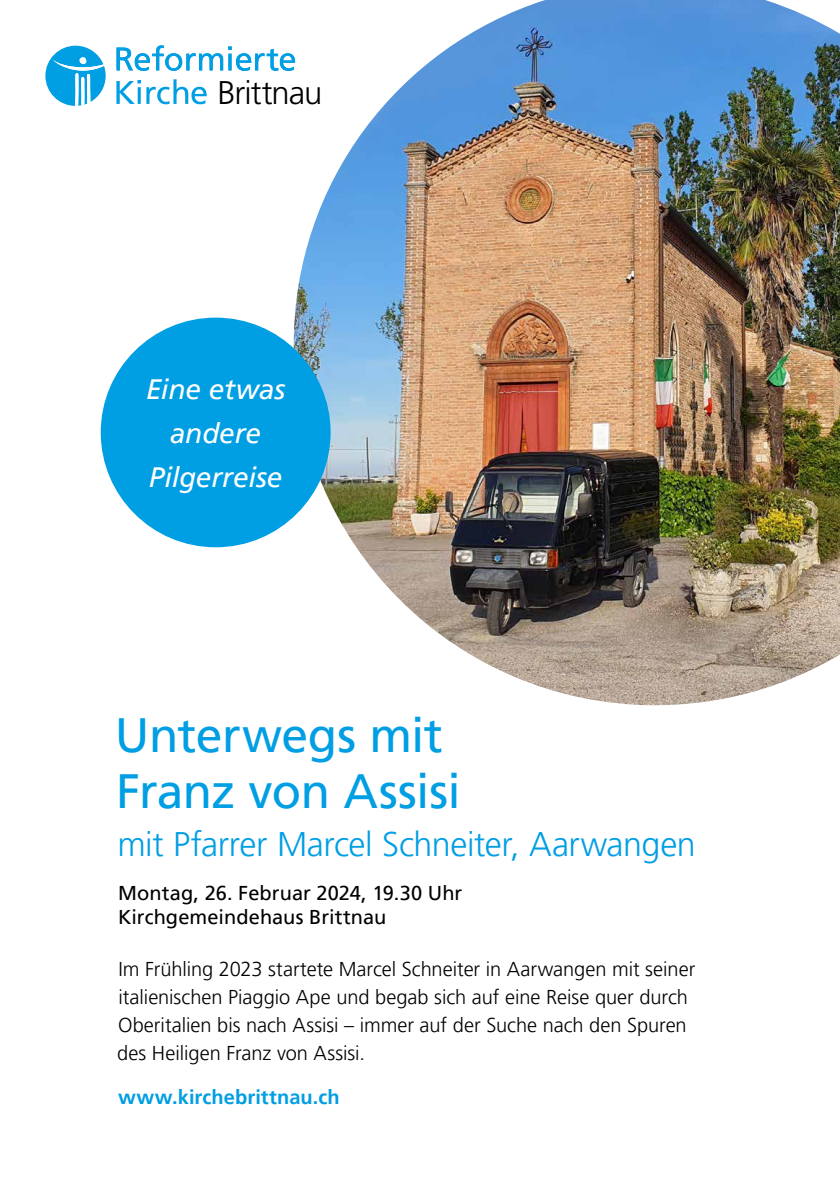
<style>
.page{position:relative;width:840px;height:1191px;background:#fff}
.page>*{position:absolute;margin:0;border:0;box-sizing:border-box;transform-origin:0 0}
.t1{font:48px/56px "Frutiger LT Pro";letter-spacing:-.015em;color:#009ee3}
.t2{font:300 34px "Frutiger LT Pro";letter-spacing:-.01em;color:#009ee3}
.t3{font:300 32.8px "Frutiger";letter-spacing:-.03em;color:#000}
.t4{font:italic 28px/44px "Frutiger LT Pro";letter-spacing:-.005em;color:#fff;text-align:center}
.t5{font:300 20px/28px "Frutiger LT Pro";color:#000}
.t6{font:20px/24px "Frutiger LT Pro";color:#000}
.t7{font:700 20px "Frutiger LT Pro";letter-spacing:.005em;color:#009ee3}
</style>
<div class="page">
<svg style="left:116px;top:79px;width:91px;height:25px"></svg>
<svg style="left:116px;top:45px;width:177px;height:26px"></svg>
<svg style="left:45px;top:46px;width:61px;height:59px"></svg>
<img style="left:293px;top:0;width:546px;height:705px">
<div style="left:101px;top:317px;width:229px;height:230px;background:#009ee3;border-radius:50%"></div>
<h3 class="t3" style="left:217px;top:74px;width:106px">Brittnau</h3>
<h3 class="t4" style="left:146px;top:367px;width:141px">Eine etwas andere<br>Pilgerreise</h3>
<h1 class="t1" style="left:115px;top:707px;width:347px">Unterwegs mit<br>Franz von Assisi</h1>
<h2 class="t2" style="left:117px;top:824px;width:579px">mit Pfarrer Marcel Schneiter, Aarwangen</h2>
<p class="t6" style="left:118px;top:881px;width:345px">Montag, 26. Februar 2024, 19.30 Uhr<br>Kirchgemeindehaus Brittnau</p>
<p class="t5" style="left:117px;top:955px;width:579px">Im Frühling 2023 startete Marcel Schneiter in Aarwangen mit seiner italienischen Piaggio Ape und begab sich auf eine Reise quer durch Oberitalien bis nach Assisi – immer auf der Suche nach den Spuren des Heiligen Franz von Assisi.</p>
<p class="t7" style="left:118px;top:1085px;width:223px">www.kirchebrittnau.ch</p>
</div>
